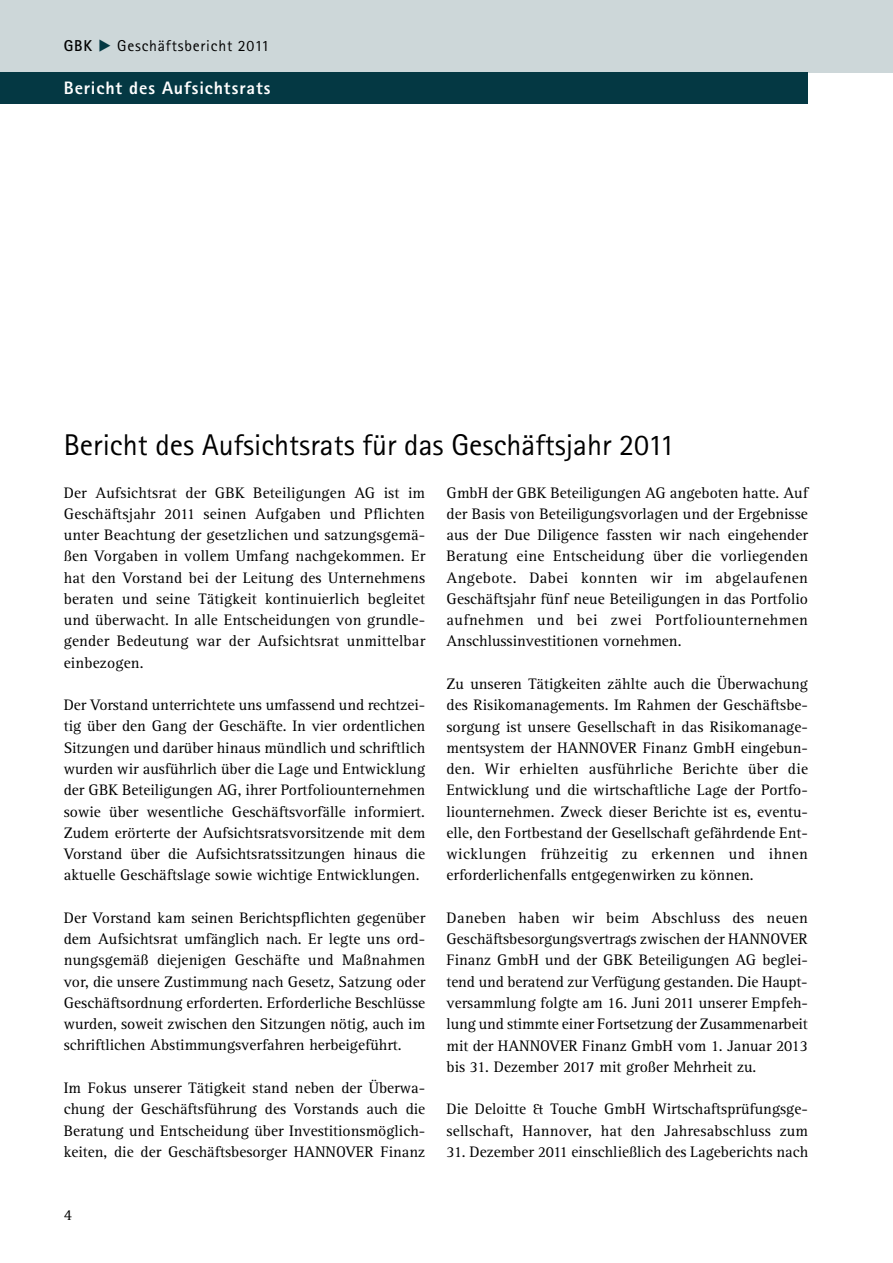
<style>
.page{position:relative;width:893px;height:1263px;background:#fff}
.page>*{position:absolute;margin:0;border:0;box-sizing:border-box;transform-origin:0 0}
.t1{font:30px "Rotis Sans Serif";color:#000}
.t2{font:800 18px "Rotis Sans Serif";letter-spacing:.045em;color:#fff}
.t3{font:15.75px/21.3px "Rotis Serif";color:#000;text-align:justify}
.t4{font:15.75px "Rotis Sans Serif";letter-spacing:.05em;color:#000}
.s1{font-weight:700}
.s2{font-family:"European Pi Three";color:#043843}
</style>
<div class="page">
<div style="left:0;top:0;width:893px;height:72px;background:#cdd7d9"></div>
<hr style="left:892px;top:0;width:1px;height:455px;background:#cdd7d9">
<div style="left:0;top:72px;width:808px;height:32px;background:#043843"></div>
<p class="t4" style="left:64px;top:36px;width:207px"><span class="s1">GBK</span> <span class="s2">E</span> Geschäftsbericht 2011</p>
<p class="t2" style="left:64px;top:76px;width:208px">Bericht des Aufsichtsrats</p>
<h1 class="t1" style="left:64px;top:427px;width:612px">Bericht des Aufsichtsrats für das Geschäftsjahr 2011</h1>
<p class="t3" style="left:64px;top:482px;width:363px">Der Aufsichtsrat der GBK Beteiligungen AG ist im Geschäftsjahr 2011 seinen Aufgaben und Pflichten unter Beachtung der gesetzlichen und satzungsgemä&shy;ßen Vorgaben in vollem Umfang nachgekommen. Er hat den Vorstand bei der Leitung des Unternehmens beraten und seine Tätigkeit kontinuierlich begleitet und überwacht. In alle Entscheidungen von grundle&shy;gender Bedeutung war der Aufsichtsrat unmittelbar einbezogen.</p>
<p class="t3" style="left:64px;top:695px;width:363px">Der Vorstand unterrichtete uns umfassend und rechtzei&shy;tig über den Gang der Geschäfte. In vier ordentlichen Sitzungen und darüber hinaus mündlich und schriftlich wurden wir ausführlich über die Lage und Entwicklung der GBK Beteiligungen AG, ihrer Portfoliounternehmen sowie über wesentliche Geschäftsvorfälle informiert.<br>Zudem erörterte der Aufsichtsratsvorsitzende mit dem Vorstand über die Aufsichtsratssitzungen hinaus die aktuelle Geschäftslage sowie wichtige Entwicklungen.</p>
<p class="t3" style="left:64px;top:907px;width:363px">Der Vorstand kam seinen Berichtspflichten gegenüber dem Aufsichtsrat umfänglich nach. Er legte uns ord&shy;nungsgemäß diejenigen Geschäfte und Maßnahmen vor, die unsere Zustimmung nach Gesetz, Satzung oder Geschäftsordnung erforderten. Erforderliche Beschlüsse wurden, soweit zwischen den Sitzungen nötig, auch im schriftlichen Abstimmungsverfahren herbeigeführt.</p>
<p class="t3" style="left:64px;top:1077px;width:363px">Im Fokus unserer Tätigkeit stand neben der Überwa&shy;chung der Geschäftsführung des Vorstands auch die Beratung und Entscheidung über Investitionsmöglich&shy;keiten, die der Geschäftsbesorger HANNOVER Finanz</p>
<p class="t3" style="left:64px;top:1205px;width:10px">4</p>
<p class="t3" style="left:446px;top:482px;width:363px">GmbH der GBK Beteiligungen AG angeboten hatte. Auf der Basis von Beteiligungsvorlagen und der Ergebnisse aus der Due Diligence fassten wir nach eingehender Beratung eine Entscheidung über die vorliegenden Angebote. Dabei konnten wir im abgelaufenen Geschäftsjahr fünf neue Beteiligungen in das Portfolio aufnehmen und bei zwei Portfoliounternehmen Anschlussinvestitionen vornehmen.</p>
<p class="t3" style="left:446px;top:674px;width:363px">Zu unseren Tätigkeiten zählte auch die Überwachung des Risikomanagements. Im Rahmen der Geschäftsbe&shy;sorgung ist unsere Gesellschaft in das Risikomanage&shy;mentsystem der HANNOVER Finanz GmbH eingebun&shy;den. Wir erhielten ausführliche Berichte über die Entwicklung und die wirtschaftliche Lage der Portfo&shy;liounternehmen. Zweck dieser Berichte ist es, eventu&shy;elle, den Fortbestand der Gesellschaft gefährdende Ent&shy;wicklungen frühzeitig zu erkennen und ihnen erforderlichenfalls entgegenwirken zu können.</p>
<p class="t3" style="left:446px;top:907px;width:363px">Daneben haben wir beim Abschluss des neuen Geschäftsbesorgungsvertrags zwischen der HANNOVER Finanz GmbH und der GBK Beteiligungen AG beglei&shy;tend und beratend zur Verfügung gestanden. Die Haupt&shy;versammlung folgte am 16. Juni 2011 unserer Empfeh&shy;lung und stimmte einer Fortsetzung der Zusammenarbeit mit der HANNOVER Finanz GmbH vom 1. Januar 2013 bis 31. Dezember 2017 mit großer Mehrheit zu.</p>
<p class="t3" style="left:446px;top:1099px;width:363px">Die Deloitte &amp; Touche GmbH Wirtschaftsprüfungsge&shy;sellschaft, Hannover, hat den Jahresabschluss zum</p>
<p class="t3" style="left:446px;top:1141px;width:363px">31. Dezember 2011 einschließlich des Lageberichts nach</p>
</div>
